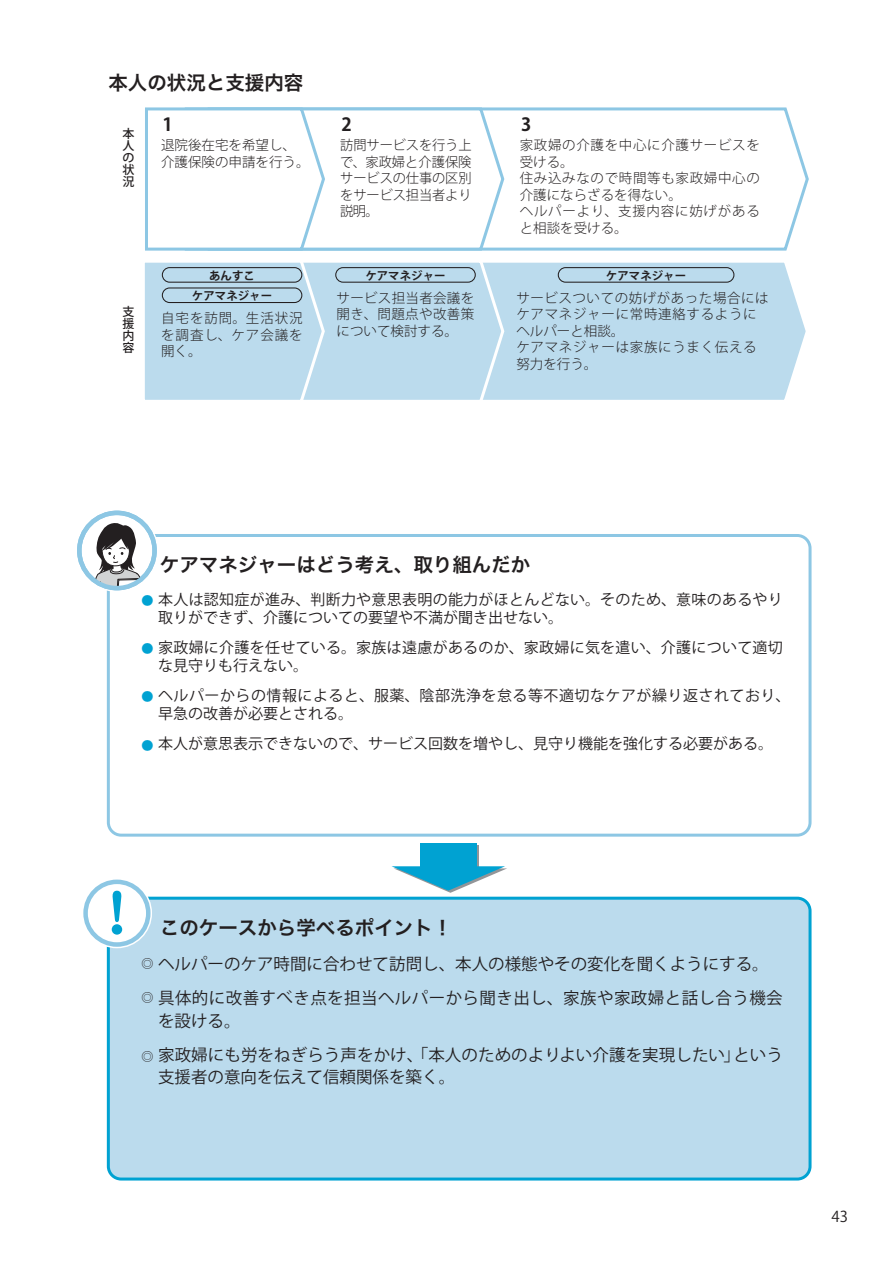
<style>
.page{position:relative;width:893px;height:1263px;background:#fff}
.page>*{position:absolute;margin:0;border:0;box-sizing:border-box;transform-origin:0 0}
.t1{font:54px "Jun 501 Bold 90 pv RKSJ H";color:#00a2d2}
.t2{font:19.5px "Hira Kaku Pro W6 90 pv RKSJ H";color:#231f20}
.t3{font:18px "Koz Go Pro Bold 90 pv RKSJ H";color:#231f20}
.t4{font:16.5px/34.5px "Koz Go Pro Regular 90 pv RKSJ H";letter-spacing:.025em;color:#231f20}
.t5{font:16.5px/34.5px "Koz Go Pro Regular 90 pv RKSJ H";letter-spacing:.005em;color:#231f20}
.t6{font:15px/18px "Koz Go Pro Regular 90 pv RKSJ H";letter-spacing:.02em;color:#231f20}
.t7{font:15px "Koz Go Pro Regular 90 pv RKSJ H";color:#231f20}
.t8{font:13.5px/16.5px "Koz Go Pro Light 90 pv RKSJ H";letter-spacing:.04em;color:#231f20;text-align:justify}
.t9{font:13.5px/16.5px "Koz Go Pro Light 90 pv RKSJ H";color:#231f20}
.t10{font:12px/12px "Koz Go Pro Medium 90 pv RKSJ H";color:#231f20;text-align:justify}
.t11{font:12px "Koz Go Pro Regular 90 pv RKSJ H";color:#00a2d2}
.t12{font:12px "Koz Go Pro Regular 90 pv RKSJ H";color:#231f20}
.t13{font:11.55px "Koz Go Pro Bold 90 pv RKSJ H";color:#231f20}
</style>
<div class="page">
<div style="left:568px;top:262px;width:238px;height:138px;background:#bbdbed"></div>
<div style="left:558px;top:267px;width:176px;height:16px;border:1px solid #231f20;border-radius:7px"></div>
<svg style="left:506px;top:107px;width:303px;height:144px"></svg>
<div style="left:108px;top:898px;width:702px;height:281px;background:#bbdbed;border-radius:13px"></div>
<div style="left:107px;top:897px;width:704px;height:284px;border:3px solid #00a2d2;border-radius:13px"></div>
<div style="left:107px;top:534px;width:704px;height:303px;border:3px solid #8dc7e4;border-radius:13px"></div>
<svg style="left:145px;top:107px;width:361px;height:144px"></svg>
<div style="left:144px;top:262px;width:424px;height:138px;background:#bbdbed"></div>
<div style="left:82px;top:878px;width:70px;height:70px;border:8px solid #fff;border-radius:50%"></div>
<div style="left:86px;top:882px;width:62px;height:63px;background:#fff;border-radius:50%"></div>
<div style="left:83px;top:880px;width:68px;height:67px;border:4px solid #8dc7e4;border-radius:50%"></div>
<div style="left:76px;top:509px;width:82px;height:83px;border:8px solid #fff;border-radius:50%"></div>
<svg style="left:79px;top:513px;width:76px;height:75px"></svg>
<div style="left:422px;top:845px;width:56px;height:30px;background:#00a2d2"></div>
<div style="left:420px;top:843px;width:56px;height:30px;background:#00a2d2"></div>
<svg style="left:391px;top:866px;width:116px;height:27px"></svg>
<svg style="left:92px;top:521px;width:58px;height:68px"></svg>
<div style="left:77px;top:511px;width:80px;height:79px;border:4px solid #8dc7e4;border-radius:50%"></div>
<div style="left:162px;top:287px;width:140px;height:16px;border:1px solid #231f20;border-radius:7px"></div>
<div style="left:162px;top:267px;width:140px;height:16px;border:1px solid #231f20;border-radius:7px"></div>
<h2 class="t2" style="left:108px;top:76px;width:197px">本人の状況と支援内容</h2>
<p class="t10" style="left:122px;top:129px;width:13px">本人の状況</p>
<h3 class="t3" style="left:162px;top:117px;width:12px">1</h3>
<p class="t9" style="left:161px;top:139px;width:150px">退院後在宅を希望し、介護保険の申請を行う。</p>
<p class="t10" style="left:122px;top:307px;width:13px">支援内容</p>
<p class="t13" style="left:209px;top:271px;width:47px">あんすこ</p>
<p class="t13" style="left:192px;top:291px;width:82px">ケアマネジャー</p>
<p class="t8" style="left:161px;top:312px;width:143px">自宅を訪問。生活状況を調査し、ケア会議を開く。</p>
<h3 class="t3" style="left:342px;top:117px;width:12px">2</h3>
<p class="t8" style="left:340px;top:139px;width:133px">訪問サービスを行う上で、家政婦と介護保険サービスの仕事の区別をサービス担当者より説明。</p>
<p class="t13" style="left:365px;top:271px;width:82px">ケアマネジャー</p>
<p class="t8" style="left:337px;top:291px;width:139px">サービス担当者会議を開き、問題点や改善策について検討する。</p>
<h3 class="t3" style="left:521px;top:117px;width:12px">3</h3>
<p class="t8" style="left:520px;top:139px;width:242px;text-align:left">家政婦の介護を中心に介護サービスを受ける。<br>住み込みなので時間等も家政婦中心の介護にならざるを得ない。<br>ヘルパーより、支援内容に妨げがあると相談を受ける。</p>
<p class="t13" style="left:606px;top:271px;width:82px">ケアマネジャー</p>
<p class="t8" style="left:516px;top:291px;width:254px;text-align:left">サービスついての妨げがあった場合にはケアマネジャーに常時連絡するようにヘルパーと相談。<br>ケアマネジャーは家族にうまく伝える努力を行う。</p>
<h2 class="t2" style="left:160px;top:557px;width:372px">ケアマネジャーはどう考え、取り組んだか</h2>
<p class="t6" style="left:158px;top:593px;width:626px">本人は認知症が進み、判断力や意思表明の能力がほとんどない。そのため、意味のあるやり取りができず、介護についての要望や不満が聞き出せない。</p>
<p class="t6" style="left:158px;top:641px;width:626px">家政婦に介護を任せている。家族は遠慮があるのか、家政婦に気を遣い、介護について適切な見守りも行えない。</p>
<p class="t6" style="left:158px;top:689px;width:634px">ヘルパーからの情報によると、服薬、陰部洗浄を怠る等不適切なケアが繰り返されており、早急の改善が必要とされる。</p>
<p class="t7" style="left:158px;top:738px;width:616px">本人が意思表示できないので、サービス回数を増やし、見守り機能を強化する必要がある。</p>
<p class="t11" style="left:141px;top:596px;width:13px">●</p>
<p class="t11" style="left:141px;top:644px;width:13px">●</p>
<p class="t11" style="left:141px;top:692px;width:13px">●</p>
<p class="t11" style="left:141px;top:741px;width:13px">●</p>
<h1 class="t1" style="left:108px;top:893px;width:19px">!</h1>
<h2 class="t2" style="left:160px;top:920px;width:294px">このケースから学べるポイント！</h2>
<p class="t4" style="left:158px;top:948px;width:626px">ヘルパーのケア時間に合わせて訪問し、本人の様態やその変化を聞くようにする。具体的に改善すべき点を担当ヘルパーから聞き出し、家族や家政婦と話し合う機会</p>
<p class="t5" style="left:158px;top:1005px;width:626px">を設ける。<br>家政婦にも労をねぎらう声をかけ、「本人のためのよりよい介護を実現したい」という</p>
<p class="t5" style="left:158px;top:1062px;width:299px">支援者の意向を伝えて信頼関係を築く。</p>
<p class="t12" style="left:141px;top:959px;width:13px">◎</p>
<p class="t12" style="left:141px;top:993px;width:13px">◎</p>
<p class="t12" style="left:141px;top:1052px;width:13px">◎</p>
<p class="t6" style="left:831px;top:1209px;width:18px">43</p>
</div>
